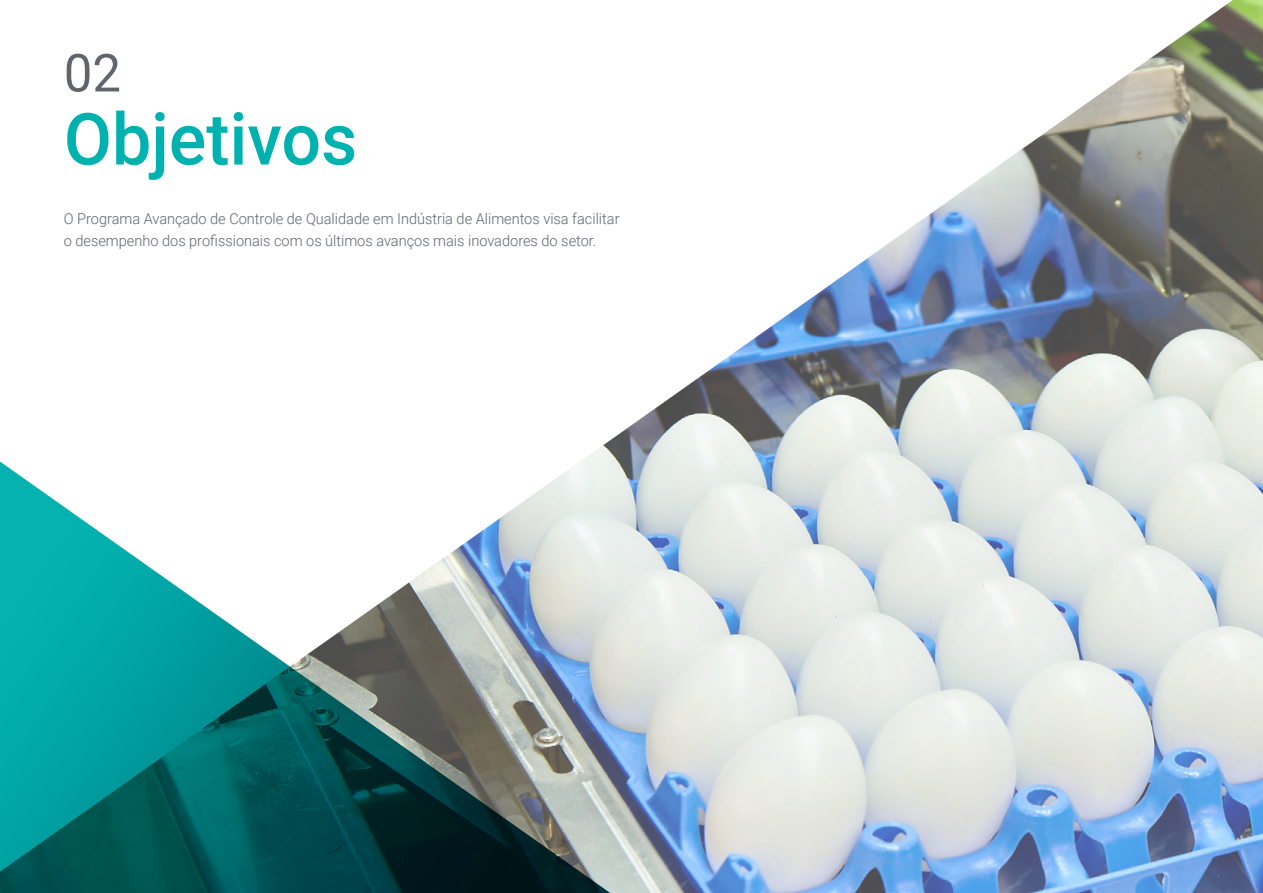
<style>
.page{position:relative;width:1263px;height:893px;background:#fff}
.page>*{position:absolute;margin:0;border:0;box-sizing:border-box;transform-origin:0 0}
.t1{font:500 72px "Roboto";color:#00b2af}
.t2{font:52.5px "Roboto";color:#61646a}
.t3{font:300 15px/22.5px "Roboto";color:#61646a}
</style>
<div class="page">
<img style="left:602px;top:0;width:661px;height:893px">
<svg style="left:0;top:446px;width:640px;height:447px"></svg>
<h2 class="t2" style="left:64px;top:36px;width:59px">02</h2>
<h1 class="t1" style="left:64px;top:89px;width:295px">Objetivos</h1>
<p class="t3" style="left:64px;top:207px;width:557px">O Programa Avançado de Controle de Qualidade em Indústria de Alimentos visa facilitar o desempenho dos profissionais com os últimos avanços mais inovadores do setor.</p>
</div>
